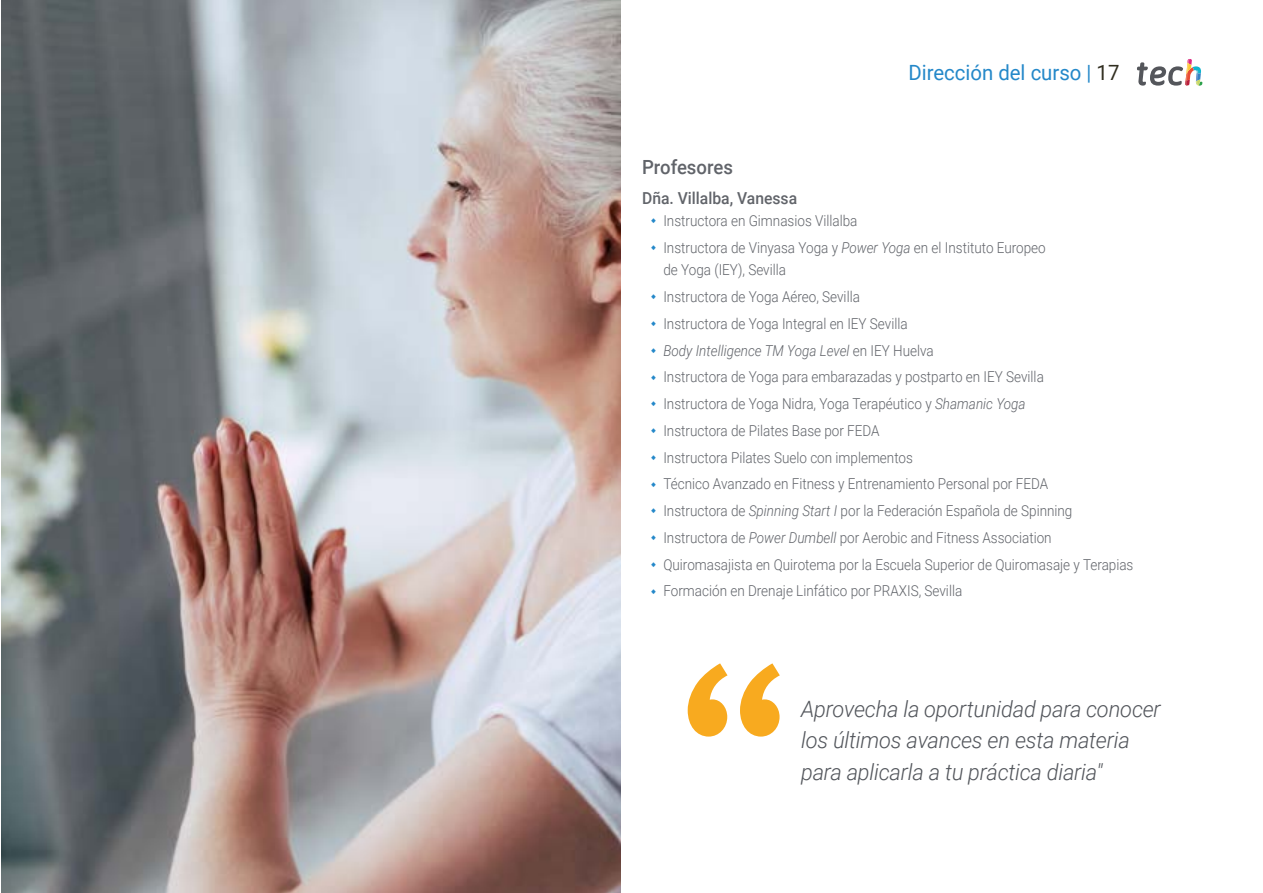
<style>
.page{position:relative;width:1263px;height:893px;background:#fff}
.page>*{position:absolute;margin:0;border:0;box-sizing:border-box;transform-origin:0 0}
.t1{font:italic 300 22.5px/31.5px "Roboto";letter-spacing:-.01em;color:#52555b}
.t2{font:21px "Roboto";color:#2488c9}
.t3{font:500 19.5px "Roboto";color:#61646a;scale:.95 1}
.t4{font:500 16.5px "Roboto";color:#61646a;scale:.95 1}
.t5{font:300 15px/26.7px "Roboto";color:#61646a;scale:.9 1}
.s1{color:#312e20}
.s2{font-style:italic}
</style>
<div class="page">
<svg style="left:1137px;top:59px;width:65px;height:27px"></svg>
<img style="left:1px;top:0;width:620px;height:893px">
<svg style="left:688px;top:663px;width:92px;height:74px"></svg>
<h3 class="t3" style="left:642px;top:154px;width:97px">Profesores</h3>
<h2 class="t2" style="left:908px;top:57px;width:213px">Dirección del curso | <span class="s1">17</span></h2>
<p class="t4" style="left:642px;top:186px;width:165px">Dña. Villalba, Vanessa</p>
<p class="t5" style="left:663px;top:207px;width:426px">Instructora en Gimnasios Villalba<br>Instructora de Vinyasa Yoga y <span class="s2">Power Yoga</span> en el Instituto Europeo</p>
<p class="t5" style="left:663px;top:256px;width:524px">de Yoga (IEY), Sevilla<br>Instructora de Yoga Aéreo, Sevilla<br>Instructora de Yoga Integral en IEY Sevilla<br><span class="s2">Body Intelligence TM Yoga Level</span> en IEY Huelva<br>Instructora de Yoga para embarazadas y postparto en IEY Sevilla<br>Instructora de Yoga Nidra, Yoga Terapéutico y <span class="s2">Shamanic Yoga<br></span>Instructora de Pilates Base por FEDA<br>Instructora Pilates Suelo con implementos<br>Técnico Avanzado en Fitness y Entrenamiento Personal por FEDA<br>Instructora de <span class="s2">Spinning Start I</span> por la Federación Española de Spinning Instructora de <span class="s2">Power Dumbell</span> por Aerobic and Fitness Association Quiromasajista en Quirotema por la Escuela Superior de Quiromasaje y Terapias Formación en Drenaje Linfático por PRAXIS, Sevilla</p>
<h1 class="t1" style="left:801px;top:692px;width:361px">Aprovecha la oportunidad para conocer los últimos avances en esta materia para aplicarla a tu práctica diaria"</h1>
</div>
